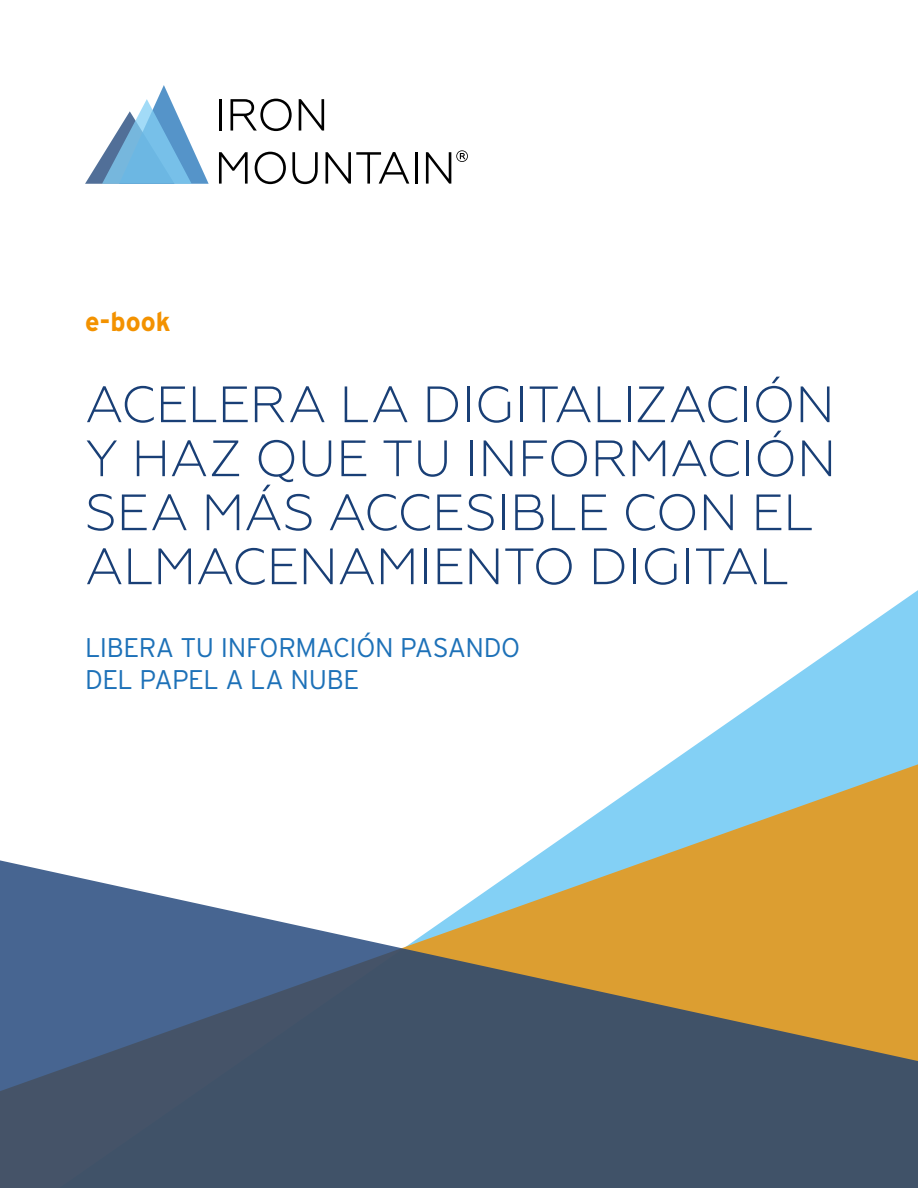
<style>
.page{position:relative;width:918px;height:1188px;background:#fff}
.page>*{position:absolute;margin:0;border:0;box-sizing:border-box;transform-origin:0 0}
.t1{font:300 51px/54px "Geometria";letter-spacing:-.005em;color:#193f76}
.t2{font:300 27px/32.4px "Interstate";letter-spacing:-.015em;color:#1d71b8}
.t3{font:700 27px "Interstate";color:#f39200}
</style>
<div class="page">
<svg style="left:674px;top:590px;width:244px;height:170px"></svg>
<svg style="left:533px;top:760px;width:385px;height:98px"></svg>
<svg style="left:0;top:858px;width:918px;height:330px;background:#737571"></svg>
<svg style="left:85px;top:85px;width:124px;height:99px"></svg>
<hr style="left:219px;top:99px;width:3px;height:32px;background:#000">
<svg style="left:231px;top:99px;width:61px;height:32px"></svg>
<svg style="left:299px;top:99px;width:25px;height:32px"></svg>
<svg style="left:219px;top:152px;width:29px;height:32px"></svg>
<svg style="left:255px;top:152px;width:31px;height:32px"></svg>
<svg style="left:292px;top:152px;width:26px;height:32px"></svg>
<svg style="left:326px;top:152px;width:83px;height:32px"></svg>
<hr style="left:415px;top:152px;width:2px;height:32px;background:#000">
<svg style="left:426px;top:150px;width:42px;height:34px"></svg>
<p class="t3" style="left:85px;top:307px;width:87px">e-book</p>
<p class="t1" style="left:85px;top:377px;width:753px">ACELERA LA DIGITALIZACIÓN<br>Y HAZ QUE TU INFORMACIÓN<br>SEA MÁS ACCESIBLE CON EL<br>ALMACENAMIENTO DIGITAL</p>
<p class="t2" style="left:85px;top:631px;width:437px">LIBERA TU INFORMACIÓN PASANDO<br>DEL PAPEL A LA NUBE</p>
</div>
